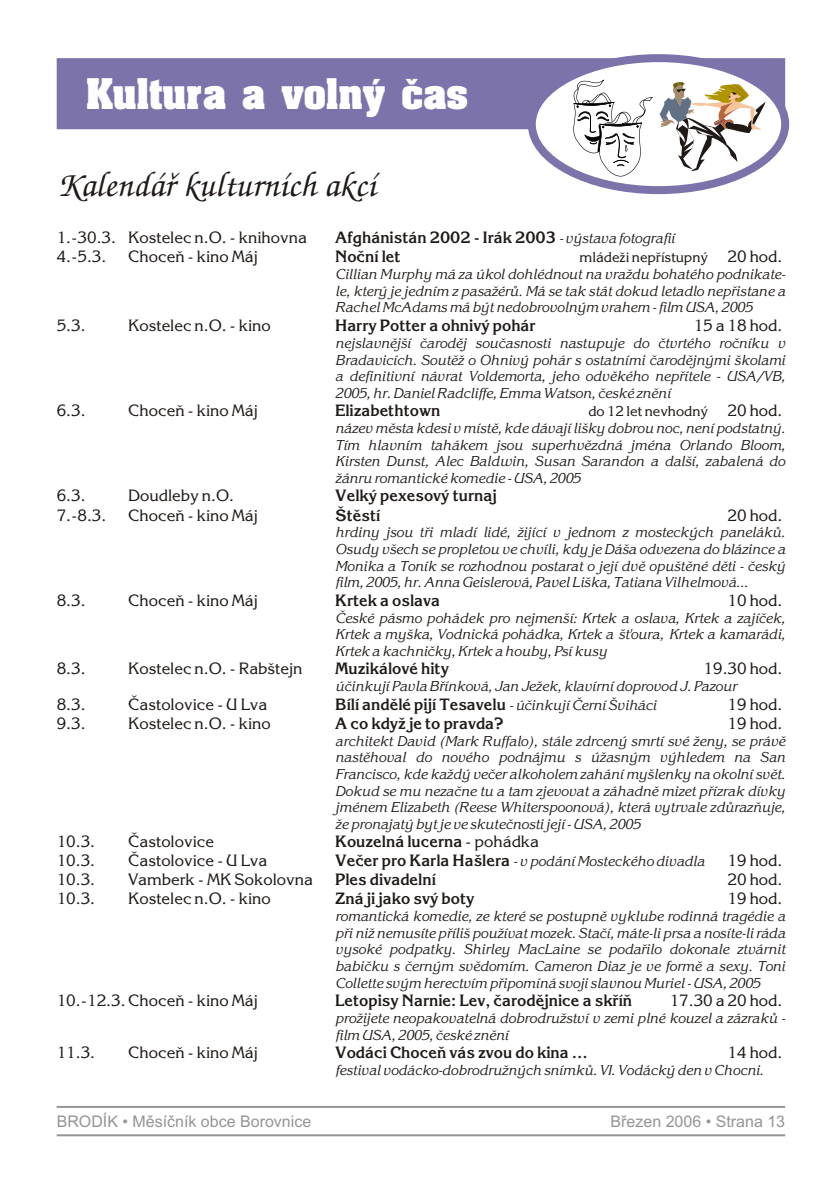
<style>
.page{position:relative;width:840px;height:1192px;background:#fff}
.page>*{position:absolute;margin:0;border:0;box-sizing:border-box;transform-origin:0 0}
.t1{font:italic 36px "Zapf Cha Itc LEE Med";color:#1f1a17}
.t2{font:700 36px "Aardvark CE";color:#fff}
.t3{font:16px "Korinna";color:#1f1a17}
.t4{font:700 16px "Korinna";color:#1f1a17}
.t5{font:16px "Arial CE";color:#969494}
.t6{font:italic 14px/16.6px "Korinna";color:#1f1a17;text-align:justify}
.s1{font-weight:400;font-style:italic;font-size:14px}
.s2{font-style:normal}
.s3{font-style:normal;font-size:16px}
.s4{font-weight:400}
.s5{font-weight:700;font-style:normal;font-size:16px}
</style>
<div class="page">
<hr style="left:57px;top:1134px;width:728px;height:2px;background:#969494">
<hr style="left:57px;top:1106px;width:728px;height:2px;background:#969494">
<svg style="left:57px;top:58px;width:728px;height:71px;background:#8a81b3"></svg>
<div style="left:528px;top:54px;width:261px;height:140px;border:8px solid #7d73ab;border-radius:50%"></div>
<svg style="left:573px;top:80px;width:80px;height:97px"></svg>
<svg style="left:659px;top:81px;width:106px;height:90px"></svg>
<h1 class="t2" style="left:86px;top:82px;width:384px">Kultura a volný èas</h1>
<h1 class="t1" style="left:57px;top:166px;width:320px">Kalendáø kulturních akcí</h1>
<p class="t3" style="left:57px;top:231px;width:252px">1.-30.3. Kostelec n.O. - knihovna</p>
<p class="t4" style="left:335px;top:231px;width:341px">Afghánistán 2002 - Irák 2003 <span class="s1">- výstava fotografií</span></p>
<p class="t3" style="left:57px;top:250px;width:51px">4.-5.3.</p>
<p class="t3" style="left:128px;top:250px;width:131px">Choceò - kino Máj</p>
<p class="t4" style="left:335px;top:250px;width:67px">Noèní let</p>
<p class="t6" style="left:335px;top:250px;width:452px;text-align:left;text-indent:244px"><span class="s2">mládeži nepøístupný</span> <span class="s3">20 hod.<br></span>Cillian Murphy má za úkol dohlédnout na vraždu bohatého podnikate&shy;le, který je jedním z pasažérù. Má se tak stát dokud letadlo nepøistane a Rachel McAdams má být nedobrovolným vrahem - film USA, 2005</p>
<p class="t3" style="left:57px;top:318px;width:30px">5.3.</p>
<p class="t3" style="left:128px;top:318px;width:144px">Kostelec n.O. - kino</p>
<p class="t4" style="left:335px;top:318px;width:202px">Harry Potter a ohnivý pohár</p>
<p class="t3" style="left:694px;top:318px;width:90px">15 a 18 hod.</p>
<p class="t6" style="left:335px;top:336px;width:451px">nejslavnìjší èarodìj souèasnosti nastupuje do ètvrtého roèníku v Bradavicích. Soutìž o Ohnivý pohár s ostatními èarodìjnými školami a definitivní návrat Voldemorta, jeho odvìkého nepøítele - USA/VB, 2005, hr. Daniel Radcliffe, Emma Watson, èeské znìní</p>
<p class="t3" style="left:57px;top:403px;width:30px">6.3.</p>
<p class="t3" style="left:128px;top:403px;width:131px">Choceò - kino Máj</p>
<p class="t4" style="left:335px;top:403px;width:107px">Elizabethtown</p>
<p class="t6" style="left:335px;top:404px;width:451px;text-align:left;text-indent:253px"><span class="s2">do 12 let nevhodný</span> <span class="s3">20 hod. </span>název mìsta kdesi v místì, kde dávají lišky dobrou noc, není podstatný.<br>Tím hlavním tahákem jsou superhvìzdná jména Orlando Bloom, Kirsten Dunst, Alec Baldwin, Susan Sarandon a další, zabalená do žánru romantické komedie - USA, 2005</p>
<p class="t3" style="left:57px;top:489px;width:30px">6.3.</p>
<p class="t3" style="left:128px;top:489px;width:107px">Doudleby n.O.</p>
<p class="t4" style="left:335px;top:489px;width:163px">Velký pexesový turnaj</p>
<p class="t3" style="left:57px;top:508px;width:51px">7.-8.3.</p>
<p class="t3" style="left:128px;top:508px;width:131px">Choceò - kino Máj</p>
<p class="t4" style="left:335px;top:508px;width:47px">Štìstí</p>
<p class="t3" style="left:728px;top:508px;width:56px">20 hod.</p>
<p class="t6" style="left:335px;top:525px;width:451px">hrdiny jsou tøi mladí lidé, žijící v jednom z mosteckých panelákù.<br>Osudy všech se propletou ve chvíli, kdy je Dáša odvezena do blázince a Monika a Toník se rozhodnou postarat o její dvì opuštìné dìti - èeský film, 2005, hr. Anna Geislerová, Pavel Liška, Tatiana Vilhelmová...</p>
<p class="t3" style="left:57px;top:593px;width:30px">8.3.</p>
<p class="t3" style="left:128px;top:593px;width:131px">Choceò - kino Máj</p>
<p class="t4" style="left:335px;top:593px;width:107px">Krtek a oslava</p>
<p class="t3" style="left:728px;top:593px;width:56px">10 hod.</p>
<p class="t6" style="left:335px;top:610px;width:451px">Èeské pásmo pohádek pro nejmenší: Krtek a oslava, Krtek a zajíèek, Krtek a myška, Vodnická pohádka, Krtek a št'oura, Krtek a kamarádi, Krtek a kachnièky, Krtek a houby, Psí kusy</p>
<p class="t3" style="left:57px;top:662px;width:30px">8.3.</p>
<p class="t3" style="left:128px;top:662px;width:176px">Kostelec n.O. - Rabštejn</p>
<p class="t4" style="left:335px;top:662px;width:115px">Muzikálové hity</p>
<p class="t3" style="left:704px;top:662px;width:80px">19.30 hod.</p>
<p class="t6" style="left:335px;top:679px;width:403px">úèinkují Pavla Bøínková, Jan Ježek, klavírní doprovod J. Pazour</p>
<p class="t3" style="left:57px;top:697px;width:30px">8.3.</p>
<p class="t3" style="left:128px;top:697px;width:141px">Èastolovice - U Lva</p>
<p class="t4" style="left:335px;top:697px;width:323px">Bílí andìlé pijí Tesavelu <span class="s1">- úèinkují Èerní Šviháci</span></p>
<p class="t3" style="left:728px;top:697px;width:56px">19 hod.</p>
<p class="t3" style="left:57px;top:716px;width:30px">9.3.</p>
<p class="t3" style="left:128px;top:716px;width:144px">Kostelec n.O. - kino</p>
<p class="t4" style="left:335px;top:716px;width:170px">A co když je to pravda?</p>
<p class="t3" style="left:728px;top:716px;width:56px">19 hod.</p>
<p class="t6" style="left:335px;top:733px;width:451px">architekt David (Mark Ruffalo), stále zdrcený smrtí své ženy, se právì nastìhoval do nového podnájmu s úžasným výhledem na San Francisco, kde každý veèer alkoholem zahání myšlenky na okolní svìt.<br>Dokud se mu nezaène tu a tam zjevovat a záhadnì mizet pøízrak dívky jménem Elizabeth (Reese Whiterspoonová), která vytrvale zdùrazòuje, že pronajatý byt je ve skuteènosti její - USA, 2005</p>
<p class="t3" style="left:57px;top:834px;width:40px">10.3.</p>
<p class="t3" style="left:128px;top:834px;width:88px">Èastolovice</p>
<p class="t4" style="left:335px;top:834px;width:206px">Kouzelná lucerna <span class="s4">- pohádka</span></p>
<p class="t3" style="left:57px;top:854px;width:40px">10.3.</p>
<p class="t3" style="left:128px;top:854px;width:141px">Èastolovice - U Lva</p>
<p class="t6" style="left:335px;top:854px;width:371px"><span class="s5">Veèer pro Karla Hašlera</span> - v podání Mosteckého divadla</p>
<p class="t3" style="left:728px;top:854px;width:56px">19 hod.</p>
<p class="t3" style="left:57px;top:873px;width:40px">10.3.</p>
<p class="t3" style="left:128px;top:873px;width:186px">Vamberk - MK Sokolovna</p>
<p class="t4" style="left:335px;top:873px;width:102px">Ples divadelní</p>
<p class="t3" style="left:728px;top:873px;width:56px">20 hod.</p>
<p class="t3" style="left:57px;top:892px;width:40px">10.3.</p>
<p class="t3" style="left:128px;top:892px;width:144px">Kostelec n.O. - kino</p>
<p class="t4" style="left:335px;top:892px;width:141px">Zná ji jako svý boty</p>
<p class="t3" style="left:728px;top:892px;width:56px">19 hod.</p>
<p class="t6" style="left:335px;top:909px;width:451px">romantická komedie, ze které se postupnì vyklube rodinná tragédie a pøi niž nemusíte pøíliš používat mozek. Staèí, máte-li prsa a nosíte-li ráda vysoké podpatky. Shirley MacLaine se podaøilo dokonale ztvárnit babièku s èerným svìdomím. Cameron Diaz je ve formì a sexy. Toni Collette svým herectvím pøipomíná svoji slavnou Muriel - USA, 2005</p>
<p class="t3" style="left:57px;top:993px;width:203px">10.-12.3. Choceò - kino Máj</p>
<p class="t4" style="left:335px;top:993px;width:298px">Letopisy Narnie: Lev, èarodìjnice a skøíò</p>
<p class="t3" style="left:670px;top:993px;width:114px">17.30 a 20 hod.</p>
<p class="t6" style="left:335px;top:1011px;width:451px">prožijete neopakovatelná dobrodružství v zemi plné kouzel a zázrakù - film USA, 2005, èeské znìní</p>
<p class="t3" style="left:57px;top:1045px;width:40px">11.3.</p>
<p class="t3" style="left:128px;top:1045px;width:131px">Choceò - kino Máj</p>
<p class="t4" style="left:335px;top:1045px;width:254px">Vodáci Choceò vás zvou do kina …</p>
<p class="t3" style="left:728px;top:1045px;width:56px">14 hod.</p>
<p class="t6" style="left:335px;top:1063px;width:430px">festival vodácko-dobrodružných snímkù. VI. Vodácký den v Chocni.</p>
<p class="t5" style="left:57px;top:1115px;width:256px">BRODÍK • Mìsíèník obce Borovnice</p>
<p class="t5" style="left:611px;top:1115px;width:176px">Bøezen 2006 • Strana 13</p>
</div>
